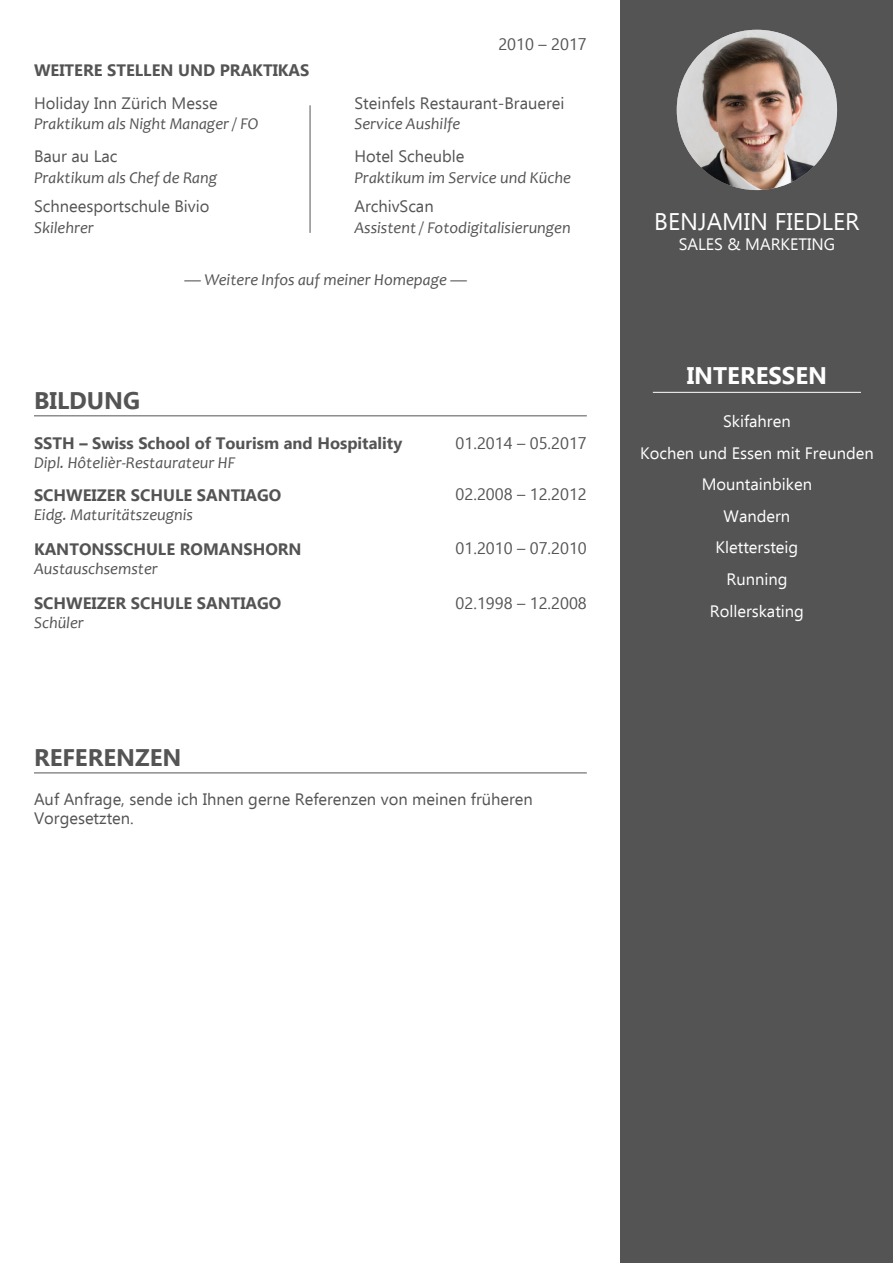
<style>
.page{position:relative;width:893px;height:1263px;background:#fff}
.page>*{position:absolute;margin:0;border:0;box-sizing:border-box;transform-origin:0 0}
.t1{font:700 24px "Ebrima";color:#545454}
.t2{font:24px "Ebrima";color:#fff}
.t3{font:700 24px "Ebrima";color:#fff}
.t4{font:16.5px/19.8px "Ebrima";color:#545454}
.t5{font:italic 16.5px "Candara";color:#545454}
.t6{font:700 16.5px "Ebrima";color:#545454}
.t7{font:16.5px/31.5px "Ebrima";color:#fff;text-align:center}
</style>
<div class="page">
<div style="left:621px;top:0;width:272px;height:1263px;background:#545454"></div>
<img style="left:677px;top:30px;width:160px;height:160px;border-radius:80px">
<hr style="left:34px;top:415px;width:553px;height:1px;background:#545454">
<hr style="left:34px;top:772px;width:553px;height:1px;background:#545454">
<hr style="left:310px;top:105px;width:1px;height:128px;background:#545454">
<hr style="left:653px;top:392px;width:208px;height:1px;background:#fff">
<p class="t4" style="left:498px;top:34px;width:90px">2010 – 2017</p>
<p class="t6" style="left:34px;top:57px;width:277px">WEITERE STELLEN UND PRAKTIKAS</p>
<p class="t4" style="left:34px;top:92px;width:185px">Holiday Inn Zürich Messe</p>
<p class="t4" style="left:354px;top:92px;width:212px">Steinfels Restaurant-Brauerei</p>
<p class="t5" style="left:34px;top:114px;width:226px">Praktikum als Night Manager / FO</p>
<p class="t5" style="left:354px;top:114px;width:107px">Service Aushilfe</p>
<p class="t4" style="left:34px;top:146px;width:85px">Baur au Lac</p>
<p class="t4" style="left:354px;top:146px;width:112px">Hotel Scheuble</p>
<p class="t5" style="left:34px;top:167px;width:185px">Praktikum als Chef de Rang</p>
<p class="t5" style="left:354px;top:167px;width:218px">Praktikum im Service und Küche</p>
<p class="t4" style="left:34px;top:196px;width:177px">Schneesportschule Bivio</p>
<p class="t4" style="left:354px;top:196px;width:81px">ArchivScan</p>
<p class="t5" style="left:34px;top:217px;width:61px">Skilehrer</p>
<p class="t5" style="left:354px;top:217px;width:218px">Assistent / Fotodigitalisierungen</p>
<p class="t5" style="left:184px;top:270px;width:284px">— Weitere Infos auf meiner Homepage —</p>
<h1 class="t1" style="left:34px;top:381px;width:108px">BILDUNG</h1>
<p class="t6" style="left:34px;top:430px;width:370px">SSTH – Swiss School of Tourism and Hospitality</p>
<p class="t4" style="left:456px;top:432px;width:133px">01.2014 – 05.2017</p>
<p class="t5" style="left:34px;top:452px;width:203px">Dipl. Hôtelièr-Restaurateur HF</p>
<p class="t6" style="left:34px;top:482px;width:249px">SCHWEIZER SCHULE SANTIAGO</p>
<p class="t4" style="left:456px;top:484px;width:133px">02.2008 – 12.2012</p>
<p class="t5" style="left:34px;top:504px;width:161px">Eidg. Maturitätszeugnis</p>
<p class="t6" style="left:34px;top:536px;width:269px">KANTONSSCHULE ROMANSHORN</p>
<p class="t4" style="left:456px;top:538px;width:133px">01.2010 – 07.2010</p>
<p class="t5" style="left:34px;top:558px;width:125px">Austauschsemster</p>
<p class="t6" style="left:34px;top:590px;width:249px">SCHWEIZER SCHULE SANTIAGO</p>
<p class="t4" style="left:456px;top:592px;width:133px">02.1998 – 12.2008</p>
<p class="t5" style="left:34px;top:612px;width:51px">Schüler</p>
<h1 class="t1" style="left:34px;top:739px;width:149px">REFERENZEN</h1>
<p class="t4" style="left:34px;top:788px;width:500px">Auf Anfrage, sende ich Ihnen gerne Referenzen von meinen früheren<br>Vorgesetzten.</p>
<h1 class="t2" style="left:654px;top:203px;width:207px">BENJAMIN FIEDLER</h1>
<p class="t7" style="left:679px;top:227px;width:158px">SALES &amp; MARKETING</p>
<h1 class="t3" style="left:687px;top:356px;width:142px">INTERESSEN</h1>
<p class="t7" style="left:640px;top:405px;width:235px">Skifahren<br>Kochen und Essen mit Freunden<br>Mountainbiken<br>Wandern<br>Klettersteig<br>Running<br>Rollerskating</p>
</div>
